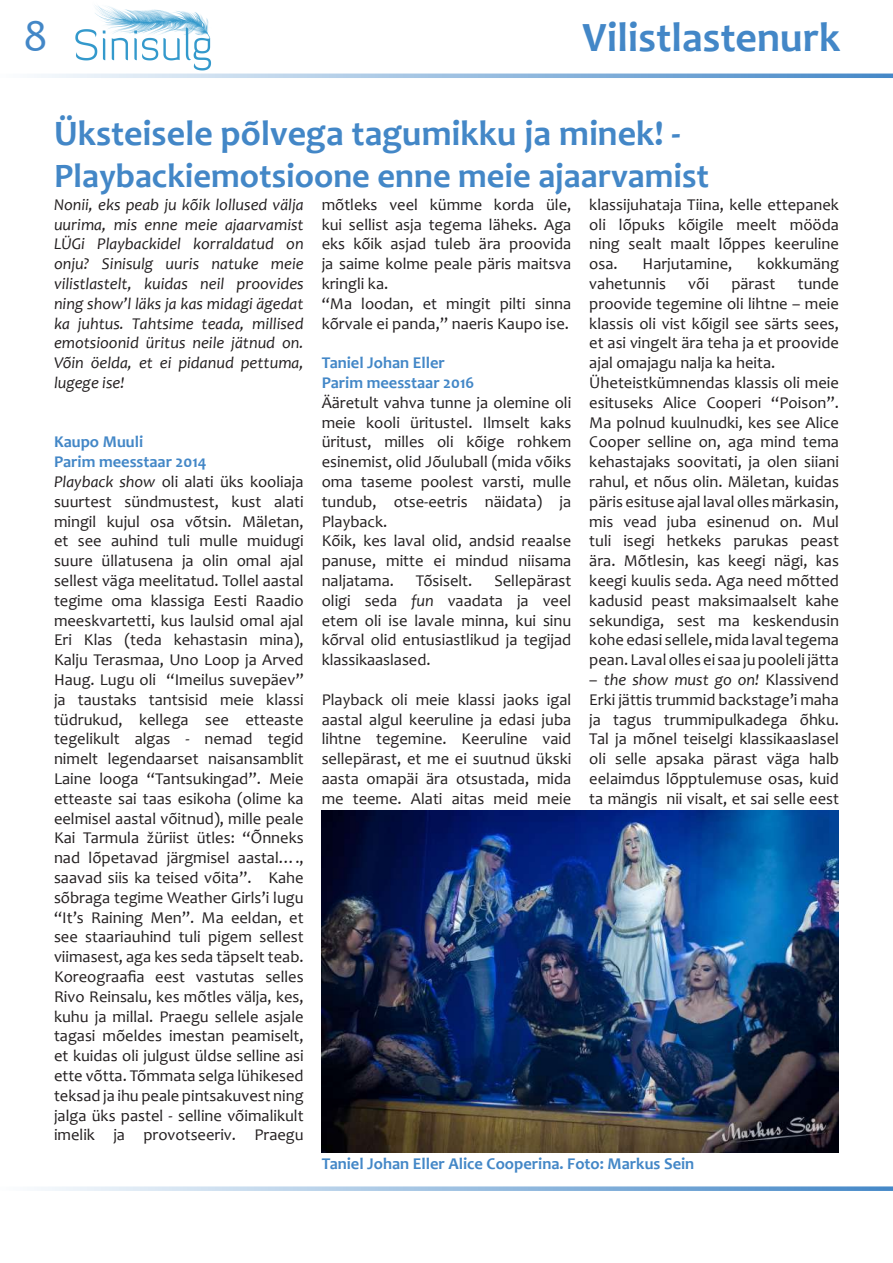
<style>
.page{position:relative;width:893px;height:1263px;background:#fff}
.page>*{position:absolute;margin:0;border:0;box-sizing:border-box;transform-origin:0 0}
.t1{font:45px "Candara";color:#4387c7}
.t2{font:700 42px "Candara";color:#4387c7}
.t3{font:700 36px "Candara";color:#4387c7}
.t4{font:700 34.5px "Candara";color:#4387c7}
.t5{font:16.5px/19.8px "Candara";color:#231f20}
.t6{font:italic 16.5px/19.8px "Candara";color:#231f20;text-align:justify}
.t7{font:700 16.5px/19.8px "Candara";color:#4387c7}
.s1{font-style:italic}
.s2{font-weight:700;color:#4387c7}
</style>
<div class="page">
<svg style="left:37px;top:74px;width:856px;height:4px"></svg>
<svg style="left:37px;top:1186px;width:856px;height:5px"></svg>
<img style="left:75px;top:5px;width:136px;height:65px">
<img style="left:322px;top:810px;width:517px;height:342px">
<h1 class="t1" style="left:23px;top:8px;width:26px">8</h1>
<h2 class="t2" style="left:583px;top:11px;width:259px">Vilistlastenurk</h2>
<h3 class="t3" style="left:54px;top:111px;width:628px">Üksteisele põlvega tagumikku ja minek! -</h3>
<h3 class="t4" style="left:54px;top:154px;width:657px">Playbackiemotsioone enne meie ajaarvamist</h3>
<p class="t6" style="left:54px;top:194px;width:251px">Nonii, eks peab ju kõik lollused välja uurima, mis enne meie ajaarvamist LÜGi Playbackidel korraldatud on onju? Sinisulg uuris natuke meie vilistlastelt, kuidas neil proovides ning show’l läks ja kas midagi ägedat ka juhtus. Tahtsime teada, millised emotsioonid üritus neile jätnud on.<br>Võin öelda, et ei pidanud pettuma, lugege ise!</p>
<p class="t5" style="left:322px;top:194px;width:251px">mõtleks veel kümme korda üle, kui sellist asja tegema läheks. Aga eks kõik asjad tuleb ära proovida ja saime kolme peale päris maitsva kringli ka.<br>“Ma loodan, et mingit pilti sinna kõrvale ei panda,” naeris Kaupo ise.</p>
<p class="t7" style="left:322px;top:353px;width:154px">Taniel Johan Eller<br>Parim meesstaar 2016</p>
<p class="t5" style="left:322px;top:392px;width:251px">Ääretult vahva tunne ja olemine oli meie kooli üritustel. Ilmselt kaks üritust, milles oli kõige rohkem esinemist, olid Jõuluball (mida võiks oma taseme poolest varsti, mulle tundub, otse-eetris näidata) ja<br>Playback.<br>Kõik, kes laval olid, andsid reaalse panuse, mitte ei mindud niisama naljatama.</p>
<p class="t5" style="left:589px;top:194px;width:251px;text-align:justify">klassijuhataja Tiina, kelle ettepanek oli lõpuks kõigile meelt mööda ning sealt maalt lõppes keeruline osa.</p>
<p class="t5" style="left:643px;top:254px;width:91px">Harjutamine,</p>
<p class="t5" style="left:757px;top:254px;width:83px">kokkumäng</p>
<p class="t5" style="left:589px;top:273px;width:78px">vahetunnis</p>
<p class="t5" style="left:688px;top:273px;width:22px">või</p>
<p class="t5" style="left:731px;top:273px;width:46px">pärast</p>
<p class="t5" style="left:589px;top:273px;width:251px;text-indent:208px">tunde proovide tegemine oli lihtne – meie klassis oli vist kõigil see särts sees, et asi vingelt ära teha ja et proovide ajal omajagu nalja ka heita.<br>Üheteistkümnendas klassis oli meie esituseks Alice Cooperi “Poison”.<br>Ma polnud kuulnudki, kes see Alice Cooper selline on, aga mind tema kehastajaks soovitati, ja olen siiani rahul, et nõus olin. Mäletan, kuidas päris esituse ajal laval olles märkasin, mis vead juba esinenud on. Mul tuli isegi hetkeks parukas peast ära. Mõtlesin, kas keegi nägi, kas keegi kuulis seda. Aga need mõtted kadusid peast maksimaalselt kahe sekundiga, sest ma keskendusin kohe edasi sellele, mida laval tegema pean. Laval olles ei saa ju pooleli jätta</p>
<p class="t5" style="left:589px;top:669px;width:251px;text-align:justify">– <span class="s1">the show must go on!</span> Klassivend Erki jättis trummid backstage’i maha ja tagus trummipulkadega õhku.<br>Tal ja mõnel teiselgi klassikaaslasel oli selle apsaka pärast väga halb eelaimdus lõpptulemuse osas, kuid ta mängis nii visalt, et sai selle eest</p>
<p class="t5" style="left:54px;top:432px;width:251px"><span class="s2">Kaupo Muuli<br>Parim meesstaar 2014<br></span><span class="s1">Playback show</span> oli alati üks kooliaja suurtest sündmustest, kust alati mingil kujul osa võtsin. Mäletan, et see auhind tuli mulle muidugi suure üllatusena ja olin omal ajal sellest väga meelitatud. Tollel aastal tegime oma klassiga Eesti Raadio meeskvartetti, kus laulsid omal ajal Eri Klas (teda kehastasin mina), Kalju Terasmaa, Uno Loop ja Arved Haug. Lugu oli “Imeilus suvepäev” ja taustaks tantsisid meie klassi tüdrukud, kellega see etteaste tegelikult algas - nemad tegid nimelt legendaarset naisansamblit Laine looga “Tantsukingad”. Meie etteaste sai taas esikoha (olime ka eelmisel aastal võitnud), mille peale Kai Tarmula žüriist ütles: “Õnneks nad lõpetavad järgmisel aastal…., saavad siis ka teised võita”. Kahe sõbraga tegime Weather Girls’i lugu “It’s Raining Men”. Ma eeldan, et see staariauhind tuli pigem sellest viimasest, aga kes seda täpselt teab.<br>Koreograafia eest vastutas selles Rivo Reinsalu, kes mõtles välja, kes, kuhu ja millal. Praegu sellele asjale tagasi mõeldes imestan peamiselt, et kuidas oli julgust üldse selline asi ette võtta. Tõmmata selga lühikesed teksad ja ihu peale pintsakuvest ning jalga üks pastel - selline võimalikult imelik ja provotseeriv. Praegu</p>
<p class="t5" style="left:322px;top:570px;width:251px;text-align:justify;text-indent:173px">Sellepärast oligi seda <span class="s1">fun</span> vaadata ja veel etem oli ise lavale minna, kui sinu kõrval olid entusiastlikud ja tegijad klassikaaslased.</p>
<p class="t5" style="left:322px;top:689px;width:251px;text-align:justify">Playback oli meie klassi jaoks igal aastal algul keeruline ja edasi juba lihtne tegemine. Keeruline vaid sellepärast, et me ei suutnud ükski aasta omapäi ära otsustada, mida me teeme. Alati aitas meid meie</p>
<p class="t5" style="left:416px;top:570px;width:58px">Tõsiselt.</p>
<p class="t7" style="left:322px;top:1154px;width:374px">Taniel Johan Eller Alice Cooperina. Foto: Markus Sein</p>
</div>
